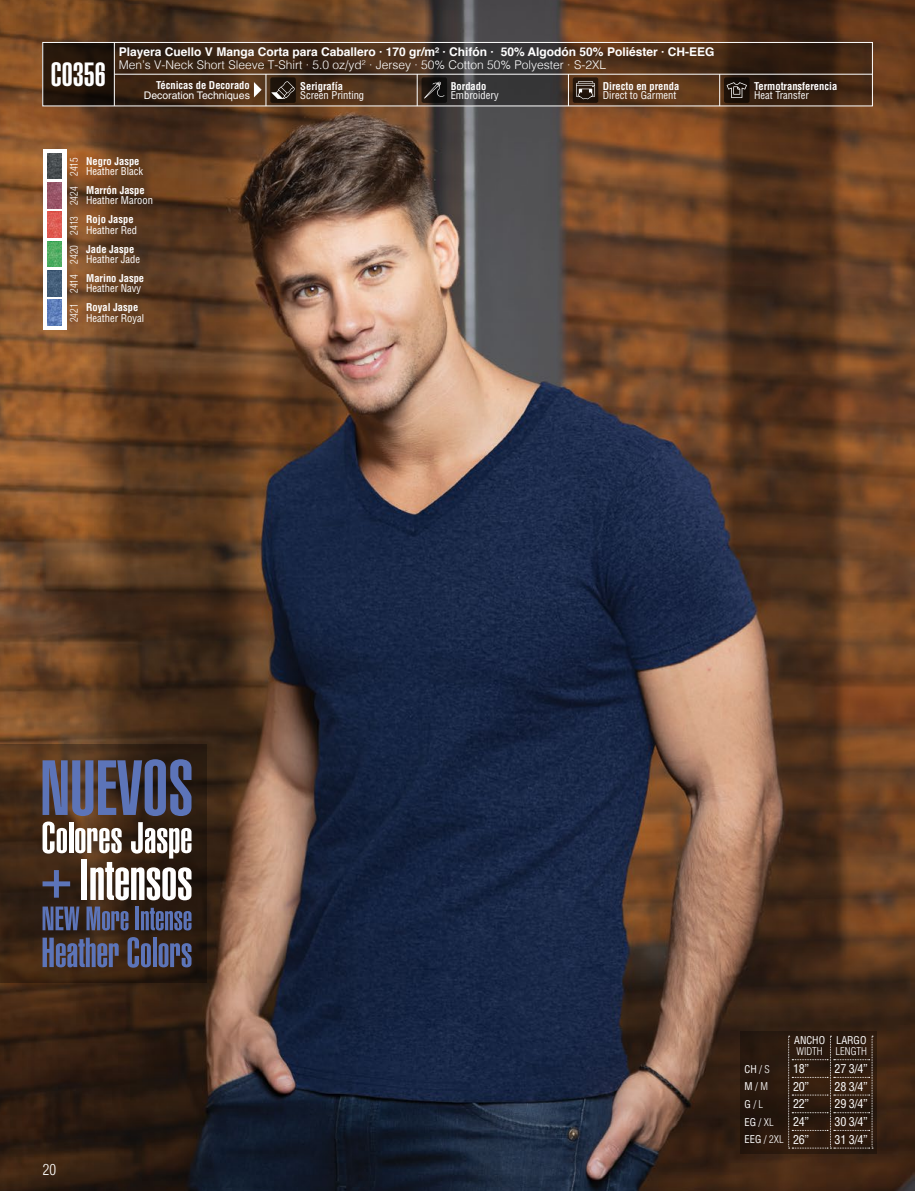
<style>
.page{position:relative;width:915px;height:1191px;background:#fff}
.page>*{position:absolute;margin:0;border:0;box-sizing:border-box;transform-origin:0 0}
.t1{font:33px "Helvetica LT Std Ultra Comp";color:#fff}
.t2{font:300 condensed 15px "Helvetica LT Std";color:#fff}
.t3{font:700 12px "Helvetica";color:#fff}
.t4{font:300 12px "Helvetica";color:#fff}
.t5{font:condensed 12px "Helvetica LT Std";letter-spacing:-.025em;color:#fff}
.t6{font:condensed 10.5px "Helvetica LT Std";color:#fff}
.t7{font:700 condensed 10.5px "Helvetica LT Std";color:#fff}
.t8{font:300 condensed 10.5px/17.5px "Helvetica LT Std";color:#fff}
.t9{font:10.5px "Helvetica LT Std";color:#fff}
.s1{font-weight:400}
</style>
<div class="page">
<img style="left:0;top:0;width:914px;height:1191px">
<svg style="left:115px;top:44px;width:755px;height:60px;background:#432d1d"></svg>
<svg style="left:0;top:744px;width:206px;height:238px;background:#392414"></svg>
<div style="left:43px;top:149px;width:23px;height:181px;background:#fff"></div>
<img style="left:47px;top:153px;width:15px;height:26px">
<img style="left:47px;top:183px;width:15px;height:25px">
<img style="left:47px;top:300px;width:15px;height:25px">
<svg style="left:47px;top:212px;width:15px;height:55px"></svg>
<img style="left:47px;top:270px;width:15px;height:26px">
<svg style="left:45px;top:44px;width:69px;height:60px;background:#221409"></svg>
<div style="left:43px;top:42px;width:829px;height:64px;border:1px solid #fff"></div>
<hr style="left:114px;top:42px;width:1px;height:64px;background:#fff">
<hr style="left:265px;top:74px;width:1px;height:32px;background:#fff">
<hr style="left:417px;top:74px;width:1px;height:32px;background:#fff">
<hr style="left:568px;top:74px;width:1px;height:32px;background:#fff">
<hr style="left:719px;top:74px;width:1px;height:32px;background:#fff">
<hr style="left:114px;top:74px;width:758px;height:1px;background:#fff">
<div style="left:270px;top:77px;width:26px;height:26px;background:#1b1008;border-radius:2px"></div>
<svg style="left:271px;top:81px;width:23px;height:18px"></svg>
<div style="left:421px;top:77px;width:26px;height:26px;background:linear-gradient(to right,#20150e,#0b0d0e);border-radius:2px"></div>
<svg style="left:424px;top:82px;width:20px;height:16px"></svg>
<svg style="left:572px;top:77px;width:26px;height:26px"></svg>
<svg style="left:576px;top:81px;width:18px;height:18px"></svg>
<svg style="left:43px;top:759px;width:148px;height:141px"></svg>
<svg style="left:43px;top:906px;width:36px;height:24px"></svg>
<svg style="left:86px;top:906px;width:42px;height:24px"></svg>
<hr style="left:136px;top:906px;width:3px;height:24px;background:#5c74b8">
<svg style="left:141px;top:907px;width:50px;height:23px"></svg>
<svg style="left:43px;top:937px;width:76px;height:30px;background:#515472"></svg>
<svg style="left:127px;top:937px;width:24px;height:30px"></svg>
<hr style="left:153px;top:937px;width:4px;height:30px;background:#5c74b8">
<svg style="left:158px;top:943px;width:33px;height:24px"></svg>
<svg style="left:254px;top:82px;width:7px;height:15px"></svg>
<div style="left:723px;top:77px;width:26px;height:26px;background:#180e07;border-radius:2px"></div>
<svg style="left:726px;top:82px;width:20px;height:16px"></svg>
<svg style="left:740px;top:1031px;width:136px;height:122px;background:#312015"></svg>
<h1 class="t1" style="left:51px;top:55px;width:56px">C0356</h1>
<p class="t3" style="left:119px;top:42px;width:597px">Playera Cuello V Manga Corta para Caballero · 170 gr/m² · Chifón · 50% Algodón 50% Poliéster · CH-EEG</p>
<p class="t4" style="left:119px;top:55px;width:488px">Men’s V-Neck Short Sleeve T-Shirt · 5.0 oz/yd<sup>2</sup> · Jersey · 50% Cotton 50% Polyester · S-2XL</p>
<p class="t7" style="left:156px;top:78px;width:95px">Técnicas de Decorado</p>
<p class="t9" style="left:144px;top:89px;width:108px">Decoration Techniques</p>
<p class="t7" style="left:300px;top:79px;width:44px">Serigrafía</p>
<p class="t6" style="left:300px;top:89px;width:65px">Screen Printing</p>
<p class="t7" style="left:450px;top:79px;width:37px">Bordado</p>
<p class="t6" style="left:450px;top:89px;width:50px">Embroidery</p>
<p class="t7" style="left:602px;top:79px;width:78px">Directo en prenda</p>
<p class="t6" style="left:602px;top:89px;width:75px">Direct to Garment</p>
<p class="t8" style="left:65px;top:176px;width:20px;rotate:-90deg">2415</p>
<p class="t8" style="left:65px;top:205px;width:20px;rotate:-90deg">2424</p>
<p class="t7" style="left:86px;top:154px;width:55px">Negro Jaspe</p>
<p class="t6" style="left:86px;top:194px;width:68px">Heather Maroon</p>
<p class="t6" style="left:86px;top:165px;width:58px">Heather Black</p>
<p class="t7" style="left:86px;top:183px;width:60px">Marrón Jaspe</p>
<p class="t8" style="left:65px;top:264px;width:49px;rotate:-90deg">2420 2413</p>
<p class="t7" style="left:86px;top:213px;width:49px">Rojo Jaspe</p>
<p class="t6" style="left:86px;top:223px;width:53px">Heather Red</p>
<p class="t7" style="left:86px;top:242px;width:50px">Jade Jaspe</p>
<p class="t6" style="left:86px;top:253px;width:55px">Heather Jade</p>
<p class="t8" style="left:65px;top:293px;width:20px;rotate:-90deg">2414</p>
<p class="t7" style="left:86px;top:271px;width:60px">Marino Jaspe</p>
<p class="t6" style="left:86px;top:282px;width:57px">Heather Navy</p>
<p class="t8" style="left:65px;top:322px;width:20px;rotate:-90deg">2421</p>
<p class="t7" style="left:86px;top:301px;width:54px">Royal Jaspe</p>
<p class="t6" style="left:86px;top:311px;width:60px">Heather Royal</p>
<p class="t7" style="left:753px;top:79px;width:85px">Termotransferencia</p>
<p class="t6" style="left:753px;top:89px;width:56px">Heat Transfer</p>
<h2 class="t2" style="left:43px;top:1160px;width:15px">20</h2>
<p class="t8" style="left:744px;top:1060px;width:41px"><span class="s1">CH</span> / S<br><span class="s1">M</span> / M<br><span class="s1">G</span> / L<br><span class="s1">EG</span> / XL<br><span class="s1">EEG</span> / 2XL</p>
<p class="t6" style="left:793px;top:1034px;width:32px">ANCHO</p>
<p class="t8" style="left:796px;top:1042px;width:28px">WIDTH</p>
<p class="t6" style="left:835px;top:1034px;width:32px">LARGO</p>
<p class="t8" style="left:835px;top:1042px;width:33px">LENGTH</p>
<p class="t5" style="left:792px;top:1061px;width:18px">18”</p>
<p class="t5" style="left:834px;top:1061px;width:35px">27 3/4”</p>
<p class="t5" style="left:792px;top:1078px;width:18px">20”</p>
<p class="t5" style="left:834px;top:1078px;width:35px">28 3/4”</p>
<p class="t5" style="left:792px;top:1096px;width:18px">22”</p>
<p class="t5" style="left:834px;top:1096px;width:35px">29 3/4”</p>
<p class="t5" style="left:792px;top:1114px;width:18px">24”</p>
<p class="t5" style="left:834px;top:1114px;width:35px">30 3/4”</p>
<p class="t5" style="left:792px;top:1131px;width:18px">26”</p>
<p class="t5" style="left:834px;top:1131px;width:35px">31 3/4”</p>
</div>
